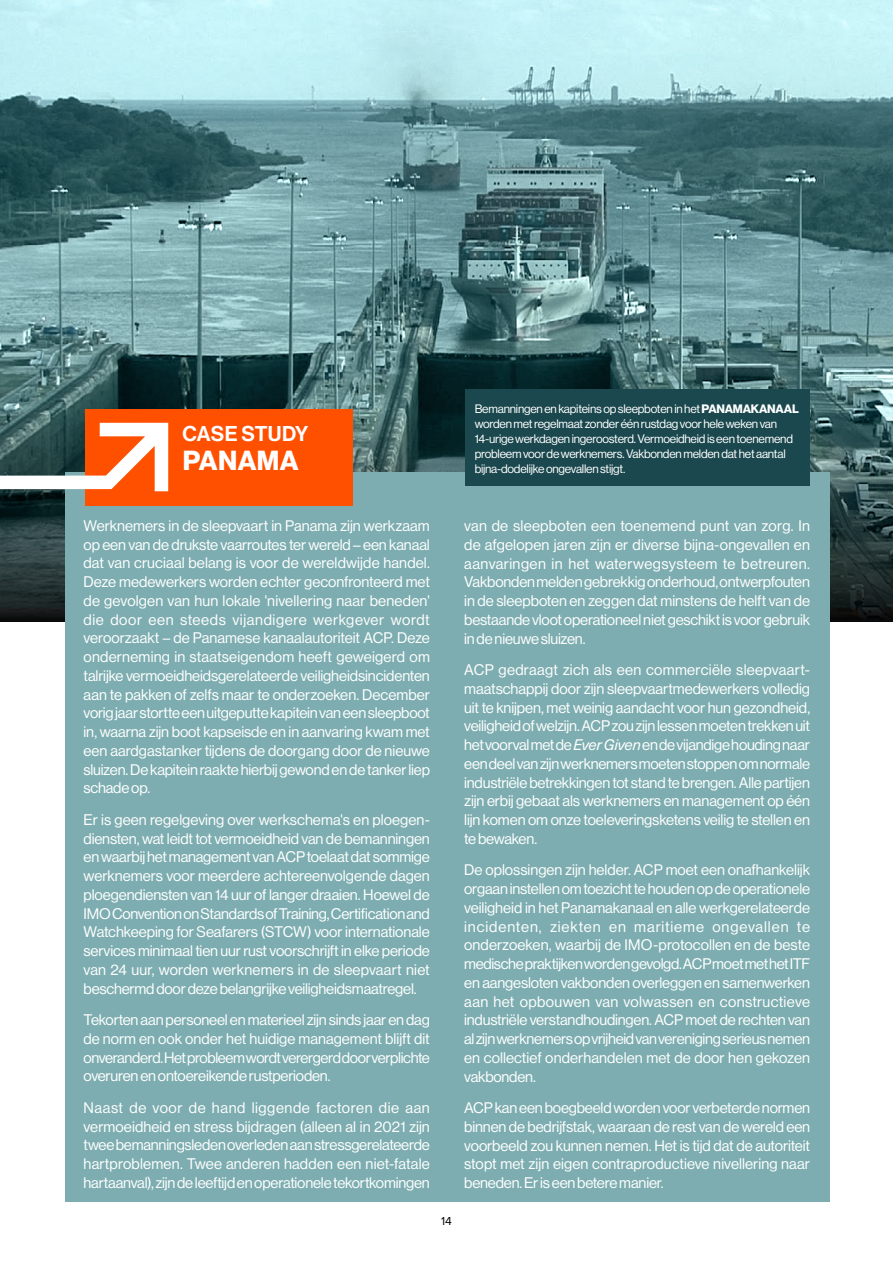
<style>
.page{position:relative;width:893px;height:1263px;background:#fff}
.page>*{position:absolute;margin:0;border:0;box-sizing:border-box;transform-origin:0 0}
.t1{font:27px "N Haas Grotesk DS Pro 75 Bd";letter-spacing:.015em;color:#fff}
.t2{font:21px "N Haas Grotesk DS Pro 65 Md";letter-spacing:.005em;color:#fff}
.t3{font:15px/18.8px "N Haas Grotesk DS Pro 55 Rg";letter-spacing:-.01em;color:#fff;text-align:justify}
.t4{font:12px/15px "N Haas Grotesk DS Pro 55 Rg";letter-spacing:-.02em;color:#fff}
.t5{font:12px "Proxima Nova";color:#000}
.s1{font-family:"N Haas Grotesk DS Pro 75 Bd"}
.s2{font-family:"Neue Haas Unica W1 G";font-style:italic}
</style>
<div class="page">
<svg style="left:0;top:0;width:893px;height:408px"></svg>
<svg style="left:0;top:408px;width:893px;height:213px"></svg>
<div style="left:65px;top:472px;width:764px;height:730px;background:#7dadb0"></div>
<div style="left:86px;top:409px;width:267px;height:97px;background:#ff5000"></div>
<svg style="left:0;top:423px;width:168px;height:68px"></svg>
<div style="left:466px;top:389px;width:344px;height:97px;background:#1a484e"></div>
<h2 class="t2" style="left:183px;top:422px;width:127px">CASE STUDY</h2>
<h1 class="t1" style="left:183px;top:444px;width:118px">PANAMA</h1>
<p class="t4" style="left:475px;top:401px;width:326px">Bemanningen en kapiteins op sleepboten in het <span class="s1">PANAMAKANAAL </span>worden met regelmaat zonder één rustdag voor hele weken van 14-urige werkdagen ingeroosterd. Vermoeidheid is een toenemend probleem voor de werknemers. Vakbonden melden dat het aantal bijna-dodelijke ongevallen stijgt.</p>
<p class="t3" style="left:84px;top:516px;width:348px">Werknemers in de sleepvaart in Panama zijn werkzaam op een van de drukste vaarroutes ter wereld – een kanaal dat van cruciaal belang is voor de wereldwijde handel.<br>Deze medewerkers worden echter geconfronteerd met de gevolgen van hun lokale 'nivellering naar beneden' die door een steeds vijandigere werkgever wordt veroorzaakt – de Panamese kanaalautoriteit ACP. Deze onderneming in staatseigendom heeft geweigerd om talrijke vermoeidheidsgerelateerde veiligheidsincidenten aan te pakken of zelfs maar te onderzoeken. December vorig jaar stortte een uitgeputte kapitein van een sleepboot in, waarna zijn boot kapseisde en in aanvaring kwam met een aardgastanker tijdens de doorgang door de nieuwe sluizen. De kapitein raakte hierbij gewond en de tanker liep schade op.</p>
<p class="t3" style="left:84px;top:810px;width:348px">Er is geen regelgeving over werkschema's en ploegen&shy;diensten, wat leidt tot vermoeidheid van de bemanningen en waarbij het management van ACP toelaat dat sommige werknemers voor meerdere achtereenvolgende dagen ploegendiensten van 14 uur of langer draaien. Hoewel de IMO Convention on Standards of Training, Certification and Watchkeeping for Seafarers (STCW) voor internationale services minimaal tien uur rust voorschrijft in elke periode van 24 uur, worden werknemers in de sleepvaart niet beschermd door deze belangrijke veiligheidsmaatregel.</p>
<p class="t3" style="left:84px;top:1010px;width:348px">Tekorten aan personeel en materieel zijn sinds jaar en dag de norm en ook onder het huidige management blijft dit onveranderd. Het probleem wordt verergerd door verplichte overuren en ontoereikende rustperioden.</p>
<p class="t3" style="left:84px;top:1098px;width:348px">Naast de voor de hand liggende factoren die aan vermoeidheid en stress bijdragen (alleen al in 2021 zijn twee bemanningsleden overleden aan stressgerelateerde hartproblemen. Twee anderen hadden een niet-fatale hartaanval), zijn de leeftijd en operationele tekortkomingen</p>
<p class="t5" style="left:441px;top:1212px;width:12px">14</p>
<p class="t3" style="left:464px;top:516px;width:347px">van de sleepboten een toenemend punt van zorg. In de afgelopen jaren zijn er diverse bijna-ongevallen en aanvaringen in het waterwegsysteem te betreuren.<br>Vakbonden melden gebrekkig onderhoud, ontwerpfouten in de sleepboten en zeggen dat minstens de helft van de bestaande vloot operationeel niet geschikt is voor gebruik in de nieuwe sluizen.</p>
<p class="t3" style="left:464px;top:660px;width:347px">ACP gedraagt zich als een commerciële sleepvaart&shy;maatschappij door zijn sleepvaartmedewerkers volledig uit te knijpen, met weinig aandacht voor hun gezondheid, veiligheid of welzijn. ACP zou zijn lessen moeten trekken uit het voorval met de <span class="s2">Ever Given</span> en de vijandige houding naar een deel van zijn werknemers moeten stoppen om normale industriële betrekkingen tot stand te brengen. Alle partijen zijn erbij gebaat als werknemers en management op één lijn komen om onze toeleveringsketens veilig te stellen en te bewaken.</p>
<p class="t3" style="left:464px;top:861px;width:347px">De oplossingen zijn helder. ACP moet een onafhankelijk orgaan instellen om toezicht te houden op de operationele veiligheid in het Panamakanaal en alle werkgerelateerde incidenten, ziekten en maritieme ongevallen te onderzoeken, waarbij de IMO-protocollen en de beste medische praktijken worden gevolgd. ACP moet met het ITF en aangesloten vakbonden overleggen en samenwerken aan het opbouwen van volwassen en constructieve industriële verstandhoudingen. ACP moet de rechten van al zijn werknemers op vrijheid van vereniging serieus nemen en collectief onderhandelen met de door hen gekozen vakbonden.</p>
<p class="t3" style="left:464px;top:1098px;width:347px">ACP kan een boegbeeld worden voor verbeterde normen binnen de bedrijfstak, waaraan de rest van de wereld een voorbeeld zou kunnen nemen. Het is tijd dat de autoriteit stopt met zijn eigen contraproductieve nivellering naar beneden. Er is een betere manier.</p>
</div>
